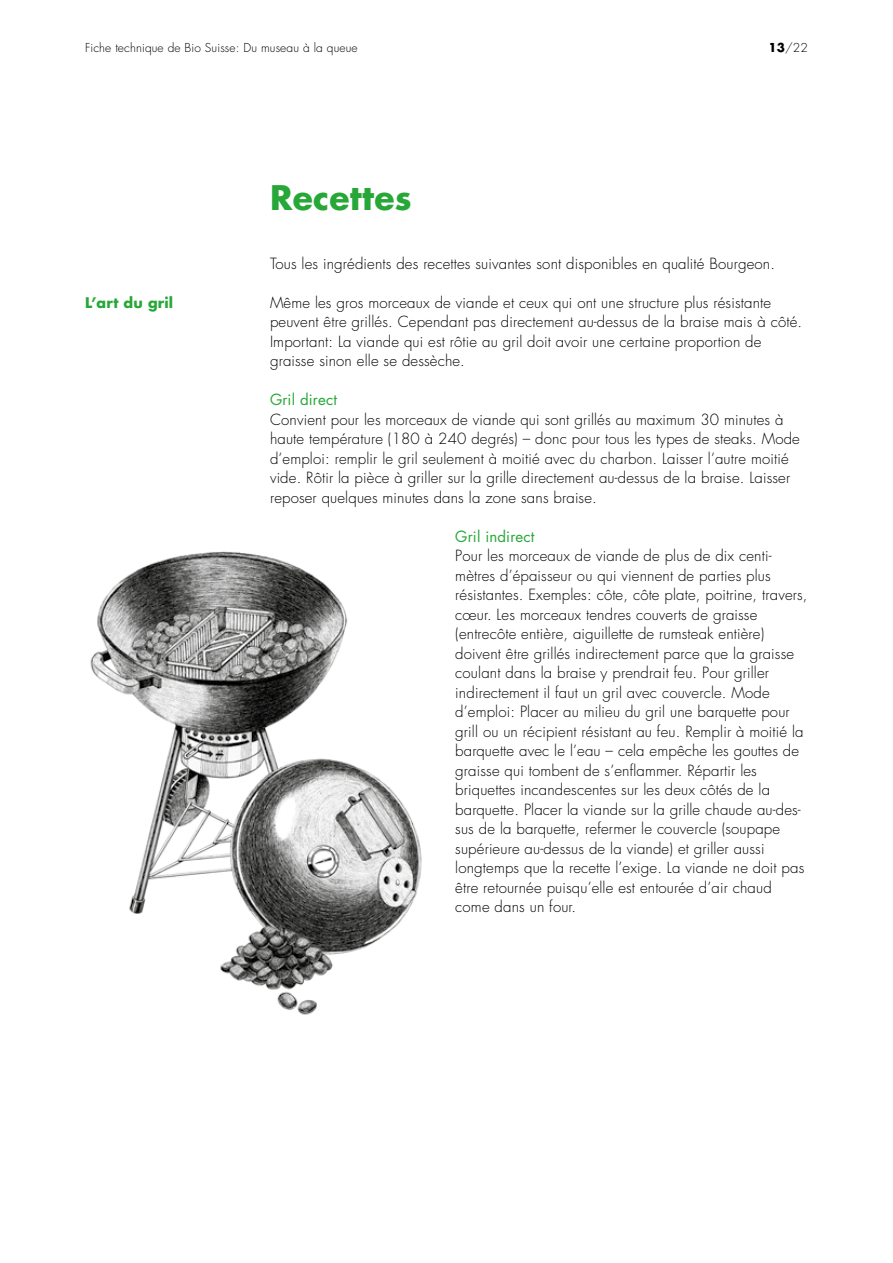
<style>
.page{position:relative;width:893px;height:1263px;background:#fff}
.page>*{position:absolute;margin:0;border:0;box-sizing:border-box;transform-origin:0 0}
.t1{font:700 33px "Futura Std";letter-spacing:.01em;color:#27a737}
.t2{font:300 15px/19.5px "Futura Std";letter-spacing:.01em;color:#000}
.t3{font:15px "Futura Std";letter-spacing:.01em;color:#27a737}
.t4{font:700 14.25px "Futura Std";letter-spacing:.01em;color:#27a737}
.t5{font:300 12px "Futura Std";letter-spacing:.01em;color:#000}
.s1{font-weight:700}
</style>
<div class="page">
<img style="left:90px;top:551px;width:332px;height:464px">
<p class="t5" style="left:85px;top:41px;width:274px">Fiche technique de Bio Suisse: Du museau à la queue</p>
<p class="t5" style="left:768px;top:41px;width:41px"><span class="s1">13</span>/22</p>
<p class="t4" style="left:85px;top:293px;width:90px">L’art du gril</p>
<h1 class="t1" style="left:270px;top:176px;width:143px">Recettes</h1>
<p class="t2" style="left:270px;top:254px;width:506px">Tous les ingrédients des recettes suivantes sont disponibles en qualité Bourgeon.</p>
<p class="t2" style="left:270px;top:293px;width:534px">Même les gros morceaux de viande et ceux qui ont une structure plus résistante peuvent être grillés. Cependant pas directement au-dessus de la braise mais à côté.<br>Important: La viande qui est rôtie au gril doit avoir une certaine proportion de graisse sinon elle se dessèche.</p>
<p class="t3" style="left:270px;top:390px;width:68px">Gril direct</p>
<p class="t2" style="left:270px;top:410px;width:531px">Convient pour les morceaux de viande qui sont grillés au maximum 30 minutes à haute température (180 à 240 degrés) – donc pour tous les types de steaks. Mode d’emploi: remplir le gril seulement à moitié avec du charbon. Laisser l’autre moitié vide. Rôtir la pièce à griller sur la grille directement au-dessus de la braise. Laisser reposer quelques minutes dans la zone sans braise.</p>
<p class="t3" style="left:455px;top:526px;width:81px">Gril indirect</p>
<p class="t2" style="left:455px;top:546px;width:354px">Pour les morceaux de viande de plus de dix centi&shy;mètres d’épaisseur ou qui viennent de parties plus résistantes. Exemples: côte, côte plate, poitrine, travers, cœur. Les morceaux tendres couverts de graisse (entrecôte entière, aiguillette de rumsteak entière) doivent être grillés indirectement parce que la graisse coulant dans la braise y prendrait feu. Pour griller indirectement il faut un gril avec couvercle. Mode d’emploi: Placer au milieu du gril une barquette pour grill ou un récipient résistant au feu. Remplir à moitié la barquette avec le l’eau – cela empêche les gouttes de graisse qui tombent de s’enflammer. Répartir les briquettes incandescentes sur les deux côtés de la barquette. Placer la viande sur la grille chaude au-des&shy;sus de la barquette, refermer le couvercle (soupape supérieure au-dessus de la viande) et griller aussi longtemps que la recette l’exige. La viande ne doit pas être retournée puisqu’elle est entourée d’air chaud come dans un four.</p>
</div>
